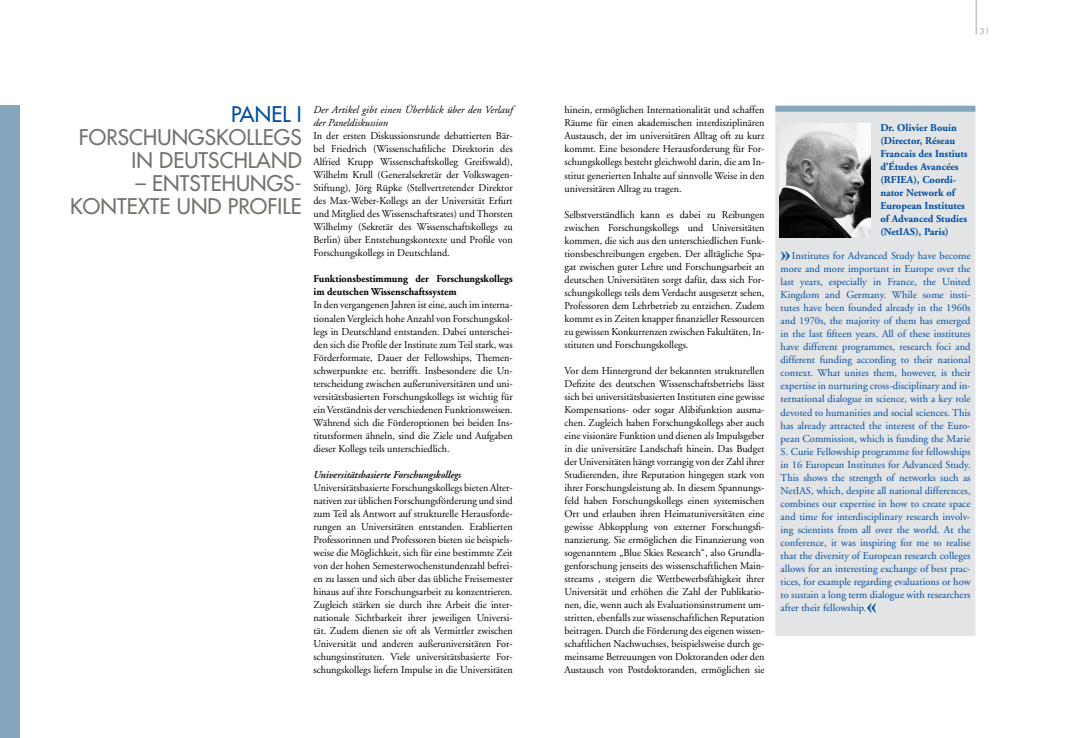
<style>
.page{position:relative;width:1078px;height:738px;background:#fff}
.page>*{position:absolute;margin:0;border:0;box-sizing:border-box;transform-origin:0 0}
.t1{font:700 24px "Adobe Garamond LT";color:#004d9f}
.t2{font:21px "Futura LT";letter-spacing:.005em;color:#75726b}
.t3{font:21px "Futura LT";color:#004d9f}
.t4{font:10.5px/13px "Adobe Garamond LT";color:#000;text-align:justify}
.t5{font:10.5px/13px "Adobe Garamond LT";color:#004d9f;text-align:justify}
.t6{font:700 10.5px/13px "Adobe Garamond LT";color:#004d9f}
.t7{font:700 10.5px/13px "Adobe Garamond LT";color:#000}
.t8{font:italic 10.5px/13px "Adobe Garamond LT";color:#000}
.t9{font:italic 600 10.5px "Adobe Garamond LT";color:#000}
.t10{font:8px "Futura LT";color:#a3a3a7}
</style>
<div class="page">
<hr style="left:975px;top:0;width:1px;height:34px;background:#a3a3a7">
<div style="left:0;top:106px;width:20px;height:631px;background:#85a5bd"></div>
<div style="left:775px;top:112px;width:200px;height:523px;background:#e3e4e6"></div>
<img style="left:779px;top:123px;width:91px;height:114px">
<div style="left:775px;top:106px;width:200px;height:6px;background:#85a5bd"></div>
<h2 class="t3" style="left:231px;top:101px;width:23px">PANEL</h2>
<h2 class="t3" style="left:297px;top:101px;width:6px">I</h2>
<h2 class="t2" style="left:79px;top:124px;width:14px">FOR</h2>
<h2 class="t2" style="left:118px;top:124px;width:109px">SCHUNGS-KOLLE</h2>
<h2 class="t2" style="left:274px;top:124px;width:29px">GS</h2>
<h2 class="t2" style="left:131px;top:147px;width:117px">IN DEUTSCHLAND</h2>
<h2 class="t2" style="left:135px;top:170px;width:165px">– ENTSTEH UNGS-</h2>
<h2 class="t2" style="left:70px;top:193px;width:14px">KONTE</h2>
<h2 class="t2" style="left:138px;top:193px;width:148px">XTE UND PROFILE</h2>
<p class="t8" style="left:313px;top:103px;width:201px">Der Artikel gibt einen Überblick über den Verlauf der Paneldiskussion</p>
<p class="t4" style="left:313px;top:129px;width:201px">In der ersten Diskussionsrunde debattierten Bär&shy;bel Friedrich (Wissenschaftliche Direktorin des Alfried Krupp Wissenschaftskolleg Greifswald), Wilhelm Krull (Generalsekretär der Volkswagen-Stiftung), Jörg Rüpke (Stellvertretender Direktor des Max-Weber-Kollegs an der Universität Erfurt und Mitglied des Wissenschaftsrates) und Thorsten Wilhelmy (Sekretär des Wissenschaftskollegs zu Berlin) über Entstehungskontexte und Profile von Forschungskollegs in Deutschland.</p>
<p class="t7" style="left:313px;top:272px;width:201px">Funktionsbestimmung der Forschungskollegs im deutschen Wissenschaftssystem</p>
<p class="t4" style="left:313px;top:298px;width:201px">In den vergangenen Jahren ist eine, auch im interna&shy;tionalen Vergleich hohe Anzahl von Forschungskol&shy;legs in Deutschland entstanden. Dabei unterschei&shy;den sich die Profile der Institute zum Teil stark, was Förderformate, Dauer der Fellowships, Themen&shy;schwerpunkte etc. betrifft. Insbesondere die Un&shy;terscheidung zwischen außeruniversitären und uni&shy;versitätsbasierten Forschungskollegs ist wichtig für ein Verständnis der verschiedenen Funktionsweisen.<br>Während sich die Förderoptionen bei beiden Ins&shy;titutsformen ähneln, sind die Ziele und Aufgaben dieser Kollegs teils unterschiedlich.</p>
<p class="t9" style="left:313px;top:467px;width:149px">Universitätsbasierte Forschungskollegs</p>
<p class="t4" style="left:313px;top:480px;width:201px">Universitätsbasierte Forschungskollegs bieten Alter&shy;nativen zur üblichen Forschungsförderung und sind zum Teil als Antwort auf strukturelle Herausforde&shy;rungen an Universitäten entstanden. Etablierten Professorinnen und Professoren bieten sie beispiels&shy;weise die Möglichkeit, sich für eine bestimmte Zeit von der hohen Semesterwochenstundenzahl befrei&shy;en zu lassen und sich über das übliche Freisemester hinaus auf ihre Forschungsarbeit zu konzentrieren.<br>Zugleich stärken sie durch ihre Arbeit die inter&shy;nationale Sichtbarkeit ihrer jeweiligen Universi&shy;tät. Zudem dienen sie oft als Vermittler zwischen Universität und anderen außeruniversitären For&shy;schungsinstituten. Viele universitätsbasierte For&shy;schungskollegs liefern Impulse in die Universitäten</p>
<p class="t10" style="left:979px;top:26px;width:11px">31</p>
<p class="t4" style="left:564px;top:103px;width:201px">hinein, ermöglichen Internationalität und schaffen Räume für einen akademischen interdisziplinären Austausch, der im universitären Alltag oft zu kurz kommt. Eine besondere Herausforderung für For&shy;schungskollegs besteht gleichwohl darin, die am In&shy;stitut generierten Inhalte auf sinnvolle Weise in den universitären Alltag zu tragen.</p>
<p class="t4" style="left:564px;top:207px;width:201px">Selbstverständlich kann es dabei zu Reibungen zwischen Forschungskollegs und Universitäten kommen, die sich aus den unterschiedlichen Funk&shy;tionsbeschreibungen ergeben. Der alltägliche Spa&shy;gat zwischen guter Lehre und Forschungsarbeit an deutschen Universitäten sorgt dafür, dass sich For&shy;schungskollegs teils dem Verdacht ausgesetzt sehen, Professoren dem Lehrbetrieb zu entziehen. Zudem kommt es in Zeiten knapper finanzieller Ressourcen zu gewissen Konkurrenzen zwischen Fakultäten, In&shy;stituten und Forschungskollegs.</p>
<p class="t4" style="left:564px;top:363px;width:201px">Vor dem Hintergrund der bekannten strukturellen Defizite des deutschen Wissenschaftsbetriebs lässt sich bei universitätsbasierten Instituten eine gewisse Kompensations- oder sogar Alibifunktion ausma&shy;chen. Zugleich haben Forschungskollegs aber auch eine visionäre Funktion und dienen als Impulsgeber in die universitäre Landschaft hinein. Das Budget der Universitäten hängt vorrangig von der Zahl ihrer Studierenden, ihre Reputation hingegen stark von ihrer Forschungsleistung ab. In diesem Spannungs&shy;feld haben Forschungskollegs einen systemischen Ort und erlauben ihren Heimatuniversitäten eine gewisse Abkopplung von externer Forschungsfi&shy;nanzierung. Sie ermöglichen die Finanzierung von sogenanntem „Blue Skies Research“, also Grundla&shy;genforschung jenseits des wissenschaftlichen Main&shy;streams , steigern die Wettbewerbsfähigkeit ihrer Universität und erhöhen die Zahl der Publikatio&shy;nen, die, wenn auch als Evaluationsinstrument um&shy;stritten, ebenfalls zur wissenschaftlichen Reputation beitragen. Durch die Förderung des eigenen wissen&shy;schaftlichen Nachwuchses, beispielsweise durch ge&shy;meinsame Betreuungen von Doktoranden oder den Austausch von Postdoktoranden, ermöglichen sie</p>
<p class="t6" style="left:880px;top:121px;width:89px">Dr. Olivier Bouin (Director, Réseau<br>Francais des Instiuts d’Études Avancées (RFIEA), Coordi&shy;nator Network of<br>European Institutes of Advanced Studies (NetIAS), Paris)</p>
<h1 class="t1" style="left:780px;top:239px;width:12px">»</h1>
<p class="t5" style="left:780px;top:249px;width:191px;text-indent:11px">Institutes for Advanced Study have become more and more important in Europe over the last years, especially in France, the United Kingdom and Germany. While some insti&shy;tutes have been founded already in the 1960s and 1970s, the majority of them has emerged in the last fifteen years. All of these institutes have different programmes, research foci and different funding according to their national context. What unites them, however, is their expertise in nurturing cross-disciplinary and in&shy;ternational dialogue in science, with a key role devoted to humanities and social sciences. This has already attracted the interest of the Euro&shy;pean Commission, which is funding the Marie S. Curie Fellowship programme for fellowships in 16 European Institutes for Advanced Study.<br>This shows the strength of networks such as NetIAS, which, despite all national differences, combines our expertise in how to create space and time for interdisciplinary research involv&shy;ing scientists from all over the world. At the conference, it was inspiring for me to realise that the diversity of European research colleges allows for an interesting exchange of best prac&shy;tices, for example regarding evaluations or how to sustain a long term dialogue with researchers after their fellowship.</p>
<h1 class="t1" style="left:866px;top:590px;width:12px">«</h1>
</div>
